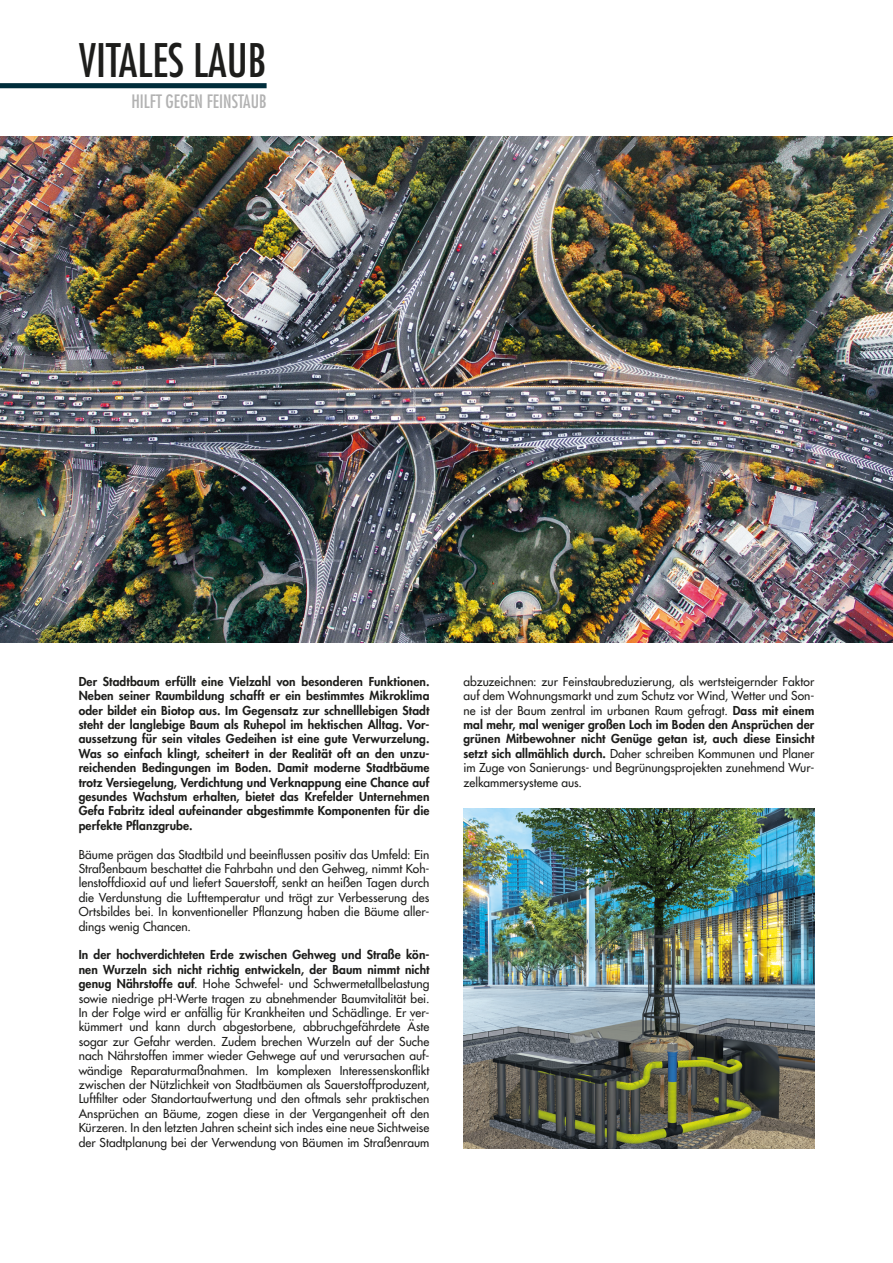
<style>
.page{position:relative;width:893px;height:1263px;background:#fff}
.page>*{position:absolute;margin:0;border:0;box-sizing:border-box;transform-origin:0 0}
.t1{font:condensed 45px "Futura LT";color:#1d1d1b}
.t2{font:condensed 18px "Futura LT";color:#b2b2b2}
.t3{font:12px/14.4px "Futura LT";letter-spacing:.005em;color:#1d1d1b;text-align:justify}
.t4{font:800 12px/14.4px "Futura LT";letter-spacing:.01em;color:#1d1d1b;text-align:justify}
.s1{font-weight:800}
</style>
<div class="page">
<img style="left:0;top:136px;width:893px;height:506px">
<img style="left:463px;top:809px;width:351px;height:339px">
<div style="left:0;top:83px;width:267px;height:5px;background:#002d3b"></div>
<h1 class="t1" style="left:79px;top:33px;width:189px">VITALES LAUB</h1>
<h2 class="t2" style="left:131px;top:91px;width:137px">HILFT GEGEN FEINSTAUB</h2>
<p class="t4" style="left:79px;top:674px;width:352px">Der Stadtbaum erfüllt eine Vielzahl von besonderen Funktionen.<br>Neben seiner Raumbildung schafft er ein bestimmtes Mikroklima oder bildet ein Biotop aus. Im Gegensatz zur schnelllebigen Stadt steht der langlebige Baum als Ruhepol im hektischen Alltag. Vor&shy;aussetzung für sein vitales Gedeihen ist eine gute Verwurzelung.<br>Was so einfach klingt, scheitert in der Realität oft an den unzu&shy;reichenden Bedingungen im Boden. Damit moderne Stadtbäume trotz Versiegelung, Verdichtung und Verknappung eine Chance auf gesundes Wachstum erhalten, bietet das Krefelder Unternehmen Gefa Fabritz ideal aufeinander abgestimmte Komponenten für die perfekte Pflanzgrube.</p>
<p class="t3" style="left:79px;top:847px;width:352px">Bäume prägen das Stadtbild und beeinflussen positiv das Umfeld: Ein Straßenbaum beschattet die Fahrbahn und den Gehweg, nimmt Koh&shy;lenstoffdioxid auf und liefert Sauerstoff, senkt an heißen Tagen durch die Verdunstung die Lufttemperatur und trägt zur Verbesserung des Ortsbildes bei. In konventioneller Pflanzung haben die Bäume aller&shy;dings wenig Chancen.</p>
<p class="t3" style="left:79px;top:948px;width:352px"><span class="s1">In der hochverdichteten Erde zwischen Gehweg und Straße kön&shy;nen Wurzeln sich nicht richtig entwickeln, der Baum nimmt nicht genug Nährstoffe auf</span>. Hohe Schwefel- und Schwermetallbelastung sowie niedrige pH-Werte tragen zu abnehmender Baumvitalität bei.<br>In der Folge wird er anfällig für Krankheiten und Schädlinge. Er ver&shy;kümmert und kann durch abgestorbene, abbruchgefährdete Äste sogar zur Gefahr werden. Zudem brechen Wurzeln auf der Suche nach Nährstoffen immer wieder Gehwege auf und verursachen auf&shy;wändige Reparaturmaßnahmen. Im komplexen Interessenskonflikt zwischen der Nützlichkeit von Stadtbäumen als Sauerstoffproduzent, Luftfilter oder Standortaufwertung und den oftmals sehr praktischen Ansprüchen an Bäume, zogen diese in der Vergangenheit oft den Kürzeren. In den letzten Jahren scheint sich indes eine neue Sichtweise der Stadtplanung bei der Verwendung von Bäumen im Straßenraum</p>
<p class="t3" style="left:463px;top:674px;width:352px">abzuzeichnen: zur Feinstaubreduzierung, als wertsteigernder Faktor auf dem Wohnungsmarkt und zum Schutz vor Wind, Wetter und Son&shy;ne ist der Baum zentral im urbanen Raum gefragt. <span class="s1">Dass mit einem mal mehr, mal weniger großen Loch im Boden den Ansprüchen der grünen Mitbewohner nicht Genüge getan ist, auch diese Einsicht setzt sich allmählich durch.</span> Daher schreiben Kommunen und Planer im Zuge von Sanierungs- und Begrünungsprojekten zunehmend Wur&shy;zelkammersysteme aus.</p>
</div>
